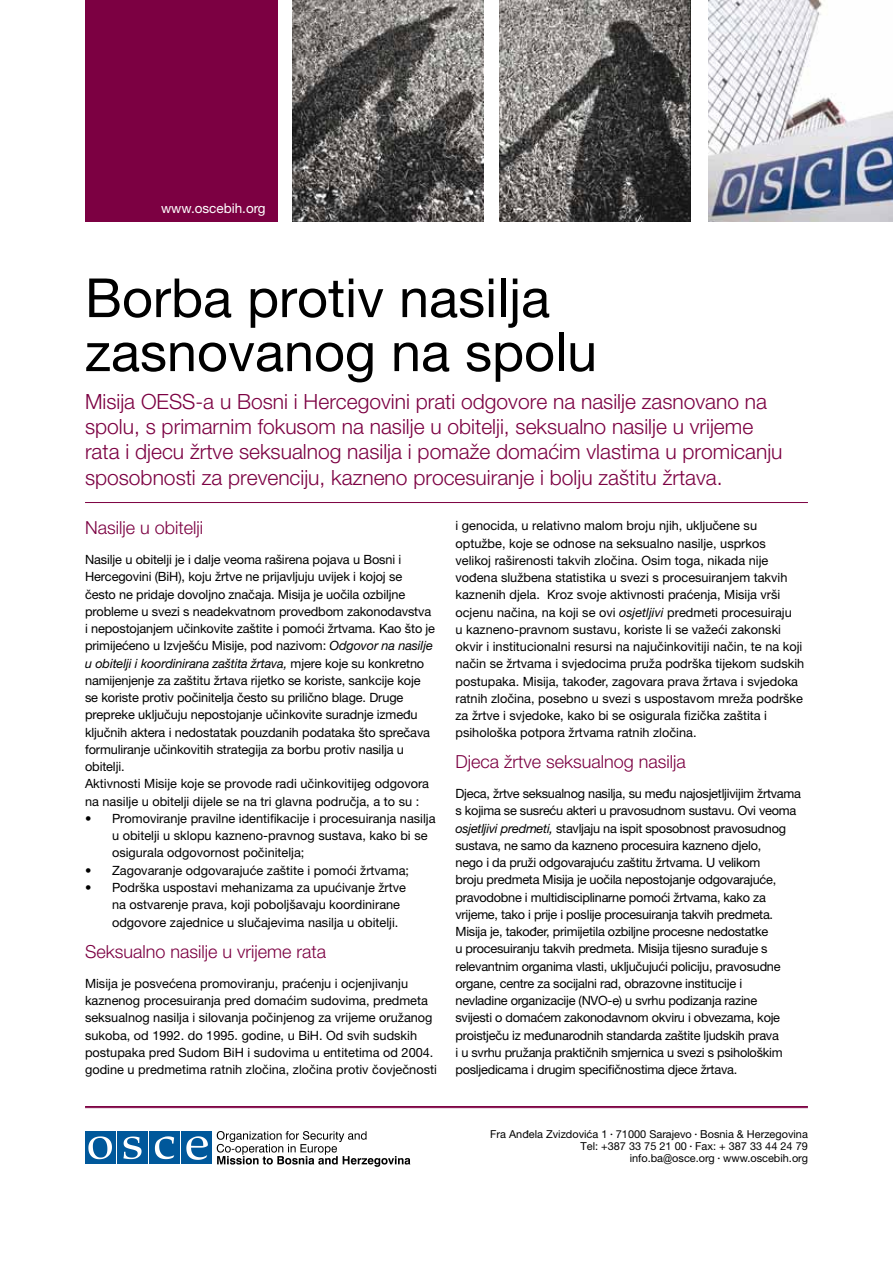
<style>
.page{position:relative;width:893px;height:1263px;background:#fff}
.page>*{position:absolute;margin:0;border:0;box-sizing:border-box;transform-origin:0 0}
.t1{font:54px/54px "Helvetica Neue LT Std";color:#000}
.t2{font:300 21px/25.2px "Helvetica Neue LT Std";color:#7c0042}
.t3{font:300 18px "Helvetica Neue LT Std";color:#7c0042}
.t4{font:13.5px "Helvetica Neue LT Std";color:#fff}
.t5{font:12.75px/17.2px "Helvetica Neue LT Std";letter-spacing:-.01em;color:#000}
.t6{font:10.95px/12px "Helvetica Neue LT Std";color:#000;text-align:right}
.s1{font-style:italic}
.s2{font-size:4.5px}
.s3{font-family:"Arial Narrow";font-style:italic}
</style>
<div class="page">
<div style="left:182px;top:1131px;width:30px;height:33px;background:#00589b"></div>
<div style="left:149px;top:1131px;width:31px;height:33px;background:#00589b"></div>
<div style="left:117px;top:1131px;width:31px;height:33px;background:#00589b"></div>
<div style="left:85px;top:1131px;width:30px;height:33px;background:#00589b"></div>
<svg style="left:88px;top:1136px;width:120px;height:24px"></svg>
<svg style="left:217px;top:1131px;width:193px;height:36px"></svg>
<hr style="left:85px;top:1106px;width:723px;height:1px;background:#7c0042">
<hr style="left:85px;top:1107px;width:723px;height:1px;background:#7c0042">
<hr style="left:85px;top:502px;width:723px;height:1px;background:#7c0042">
<img style="left:293px;top:0;width:191px;height:221px">
<img style="left:499px;top:0;width:191px;height:221px">
<div style="left:85px;top:0;width:192px;height:221px;background:#7c0042"></div>
<img style="left:708px;top:0;width:185px;height:221px">
<p class="t4" style="left:161px;top:200px;width:106px">www.oscebih.org</p>
<h1 class="t1" style="left:85px;top:270px;width:514px">Borba protiv nasilja zasnovanog na spolu</h1>
<p class="t2" style="left:85px;top:389px;width:699px">Misija OESS-a u Bosni i Hercegovini prati odgovore na nasilje zasnovano na spolu, s primarnim fokusom na nasilje u obitelji, seksualno nasilje u vrijeme rata i djecu žrtve seksualnog nasilja i pomaže domaćim vlastima u promicanju sposobnosti za prevenciju, kazneno procesuiranje i bolju zaštitu žrtava.</p>
<h3 class="t3" style="left:85px;top:517px;width:120px">Nasilje u obitelji</h3>
<p class="t5" style="left:85px;top:551px;width:352px">Nasilje u obitelji je i dalje veoma raširena pojava u Bosni i Hercegovini (BiH), koju žrtve ne prijavljuju uvijek i kojoj se često ne pridaje dovoljno značaja. Misija je uočila ozbiljne probleme u svezi s neadekvatnom provedbom zakonodavstva i nepostojanjem učinkovite zaštite i pomoći žrtvama. Kao što je primijećeno u Izvješću Misije, pod nazivom: <span class="s1">Odgovor na nasilje u obitelji i koordinirana zaštita žrtava,</span> mjere koje su konkretno namijenjenje za zaštitu žrtava rijetko se koriste, sankcije koje se koriste protiv počinitelja često su prilično blage. Druge prepreke uključuju nepostojanje učinkovite suradnje između ključnih aktera i nedostatak pouzdanih podataka što sprečava formuliranje učinkovitih strategija za borbu protiv nasilja u obitelji.<br>Aktivnosti Misije koje se provode radi učinkovitijeg odgovora na nasilje u obitelji dijele se na tri glavna područja, a to su :</p>
<p class="t5" style="left:112px;top:810px;width:325px;text-indent:-27px">• Promoviranje pravilne identifikacije i procesuiranja nasilja u obitelji u sklopu kazneno-pravnog sustava, kako bi se osigurala odgovornost počinitelja;</p>
<p class="t5" style="left:85px;top:861px;width:326px">• Zagovaranje odgovarajuće zaštite i pomoći žrtvama;</p>
<p class="t5" style="left:112px;top:878px;width:295px;line-height:17.7px;text-indent:-27px">• Podrška uspostavi mehanizama za upućivanje žrtve na ostvarenje prava, koji poboljšavaju koordinirane odgovore zajednice u slučajevima nasilja u obitelji.</p>
<h3 class="t3" style="left:85px;top:940px;width:243px">Seksualno nasilje u vrijeme rata</h3>
<p class="t5" style="left:85px;top:975px;width:353px">Misija je posvećena promoviranju, praćenju i ocjenjivanju kaznenog procesuiranja pred domaćim sudovima, predmeta seksualnog nasilja i silovanja počinjenog za vrijeme oružanog sukoba, od 1992. do 1995. godine, u BiH. Od svih sudskih postupaka pred Sudom BiH i sudovima u entitetima od 2004. godine u predmetima ratnih zločina, zločina protiv čovječnosti</p>
<p class="t5" style="left:455px;top:517px;width:350px">i genocida, u relativno malom broju njih, uključene su optužbe, koje se odnose na seksualno nasilje, usprkos velikoj raširenosti takvih zločina. Osim toga, nikada nije vođena službena statistika u svezi s procesuiranjem takvih kaznenih djela. Kroz svoje aktivnosti praćenja, Misija vrši ocjenu načina, na koji se ovi <span class="s1">osjetljivi</span> predmeti procesuiraju<br>u kazneno-pravnom sustavu, koriste li se važeći zakonski okvir i institucionalni resursi na najučinkovitiji način, te na koji način se žrtvama i svjedocima pruža podrška tijekom sudskih postupaka. Misija, također, zagovara prava žrtava i svjedoka ratnih zločina, posebno u svezi s uspostavom mreža podrške za žrtve i svjedoke, kako bi se osigurala fizička zaštita i psihološka potpora žrtvama ratnih zločina.</p>
<h3 class="t3" style="left:455px;top:751px;width:232px">Djeca žrtve seksualnog nasilja</h3>
<p class="t5" style="left:455px;top:785px;width:347px">Djeca, žrtve seksualnog nasilja, su među najosjetljivijim žrtvama s kojima se susreću akteri u pravosudnom sustavu. Ovi veoma <span class="s1">osjetljivi predmeti,</span> stavljaju na ispit sposobnost pravosudnog sustava, ne samo da kazneno procesuira kazneno djelo,<br>nego i da pruži odgovarajuću zaštitu žrtvama. U velikom<br>broju predmeta Misija je uočila nepostojanje odgovarajuće, pravodobne i multidisciplinarne pomoći žrtvama, kako za vrijeme, tako i prije i poslije procesuiranja takvih predmeta.<br>Misija je, također, primijetila ozbiljne procesne nedostatke<br>u procesuiranju takvih predmeta. Misija tijesno surađuje s relevantnim organima vlasti, uključujući policiju, pravosudne organe, centre za socijalni rad, obrazovne institucije i<br>nevladine organizacije (NVO-e) u svrhu podizanja razine<br>svijesti o domaćem zakonodavnom okviru i obvezama, koje proistječu iz međunarodnih standarda zaštite ljudskih prava<br>i u svrhu pružanja praktičnih smjernica u svezi s psihološkim posljedicama i drugim specifičnostima djece žrtava.</p>
<p class="t6" style="left:490px;top:1128px;width:319px">Fra Anđela Zvizdovića 1 <span class="s2">•</span> 71000 Sarajevo <span class="s2">•</span> Bosnia &amp; Herzegovina<br>Tel: +387 33 75 21 00 <span class="s2">•</span> Fax: + 387 33 44 24 79<br>info.ba<span class="s3">@</span>osce.org <span class="s2">•</span> www.oscebih.org</p>
</div>
